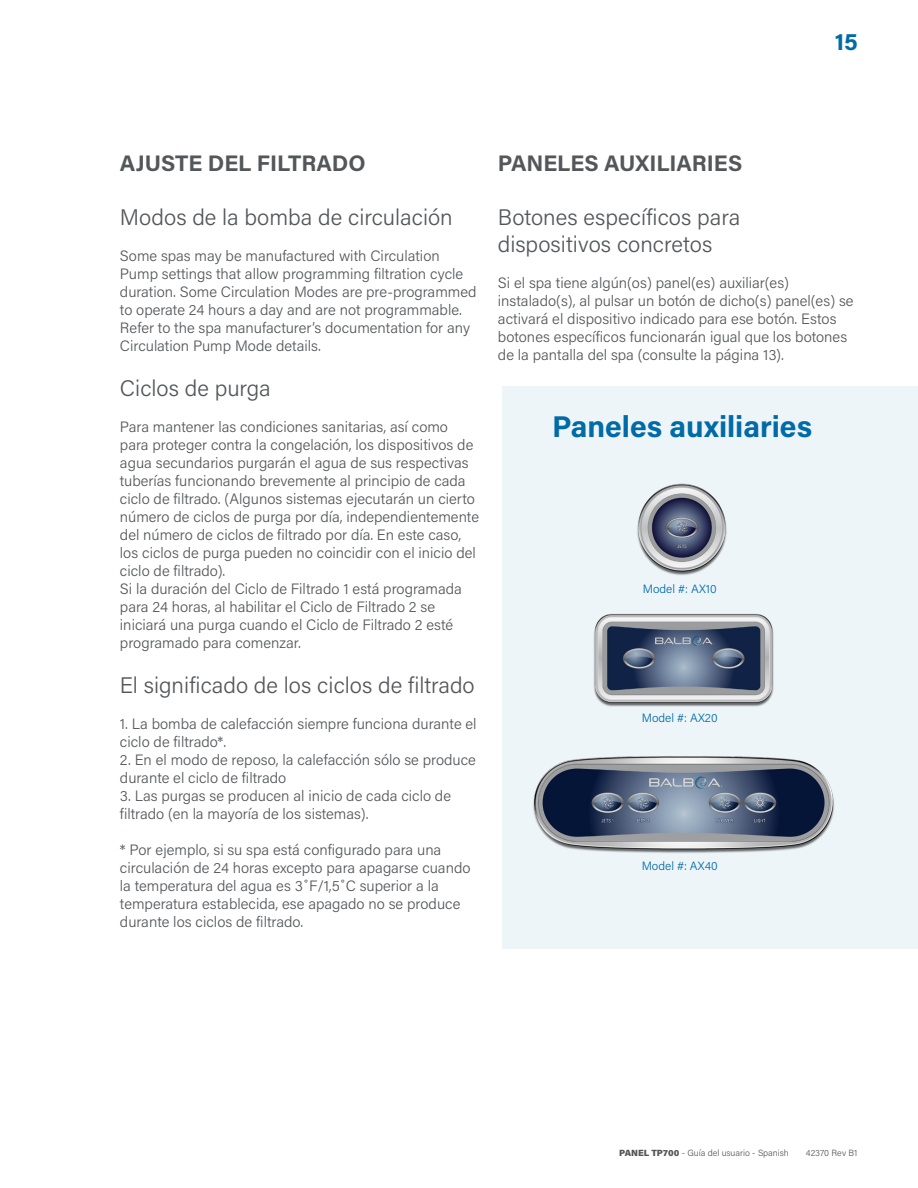
<style>
.page{position:relative;width:918px;height:1188px;background:#fff}
.page>*{position:absolute;margin:0;border:0;box-sizing:border-box;transform-origin:0 0}
.t1{font:700 30px "Acumin Pro";color:#006ba7}
.t2{font:700 24px "Acumin Pro";color:#006ba7}
.t3{font:300 22.5px/27px "Acumin Pro";color:#54575a}
.t4{font:700 22.5px "Acumin Pro";color:#54575a}
.t5{font:300 15px/18px "Acumin Pro";color:#54575a}
.t6{font:300 12px "Acumin Pro";letter-spacing:.005em;color:#006ba7}
.t7{font:300 9px "Acumin Pro";color:#54575a}
.s1{font-weight:900}
</style>
<div class="page">
<div style="left:503px;top:386px;width:415px;height:563px;background:#eef5f9"></div>
<img style="left:533px;top:483px;width:301px;height:370px">
<h2 class="t2" style="left:835px;top:25px;width:25px">15</h2>
<p class="t4" style="left:120px;top:147px;width:247px">AJUSTE DEL FILTRADO</p>
<p class="t3" style="left:120px;top:203px;width:334px">Modos de la bomba de circulación</p>
<p class="t5" style="left:120px;top:246px;width:358px">Some spas may be manufactured with Circulation Pump settings that allow programming filtration cycle duration. Some Circulation Modes are pre-programmed to operate 24 hours a day and are not programmable.<br>Refer to the spa manufacturer’s documentation for any Circulation Pump Mode details.</p>
<p class="t3" style="left:120px;top:374px;width:152px">Ciclos de purga</p>
<p class="t5" style="left:120px;top:417px;width:361px">Para mantener las condiciones sanitarias, así como para proteger contra la congelación, los dispositivos de agua secundarios purgarán el agua de sus respectivas tuberías funcionando brevemente al principio de cada ciclo de filtrado. (Algunos sistemas ejecutarán un cierto número de ciclos de purga por día, independientemente del número de ciclos de filtrado por día. En este caso, los ciclos de purga pueden no coincidir con el inicio del ciclo de filtrado).</p>
<p class="t5" style="left:120px;top:579px;width:343px">Si la duración del Ciclo de Filtrado 1 está programada para 24 horas, al habilitar el Ciclo de Filtrado 2 se iniciará una purga cuando el Ciclo de Filtrado 2 esté programado para comenzar.</p>
<p class="t3" style="left:120px;top:671px;width:356px">El significado de los ciclos de filtrado</p>
<p class="t5" style="left:120px;top:714px;width:358px">1. La bomba de calefacción siempre funciona durante el ciclo de filtrado*.</p>
<p class="t5" style="left:120px;top:750px;width:358px">2. En el modo de reposo, la calefacción sólo se produce durante el ciclo de filtrado</p>
<p class="t5" style="left:120px;top:786px;width:333px">3. Las purgas se producen al inicio de cada ciclo de filtrado (en la mayoría de los sistemas).</p>
<p class="t5" style="left:120px;top:840px;width:352px">* Por ejemplo, si su spa está configurado para una circulación de 24 horas excepto para apagarse cuando la temperatura del agua es 3˚F/1,5˚C superior a la temperatura establecida, ese apagado no se produce durante los ciclos de filtrado.</p>
<p class="t4" style="left:498px;top:147px;width:246px">PANELES AUXILIARIES</p>
<p class="t3" style="left:498px;top:203px;width:244px">Botones específicos para dispositivos concretos</p>
<p class="t5" style="left:498px;top:273px;width:357px">Si el spa tiene algún(os) panel(es) auxiliar(es) instalado(s), al pulsar un botón de dicho(s) panel(es) se activará el dispositivo indicado para ese botón. Estos botones específicos funcionarán igual que los botones de la pantalla del spa (consulte la página 13).</p>
<p class="t1" style="left:552px;top:406px;width:262px">Paneles auxiliaries</p>
<p class="t6" style="left:643px;top:580px;width:75px">Model #: AX10</p>
<p class="t6" style="left:642px;top:710px;width:77px">Model #: AX20</p>
<p class="t6" style="left:642px;top:858px;width:78px">Model #: AX40</p>
<p class="t7" style="left:619px;top:1147px;width:171px"><span class="s1">PANEL TP700</span> - Guía del usuario - Spanish</p>
<p class="t7" style="left:806px;top:1147px;width:53px">42370 Rev B1</p>
</div>
